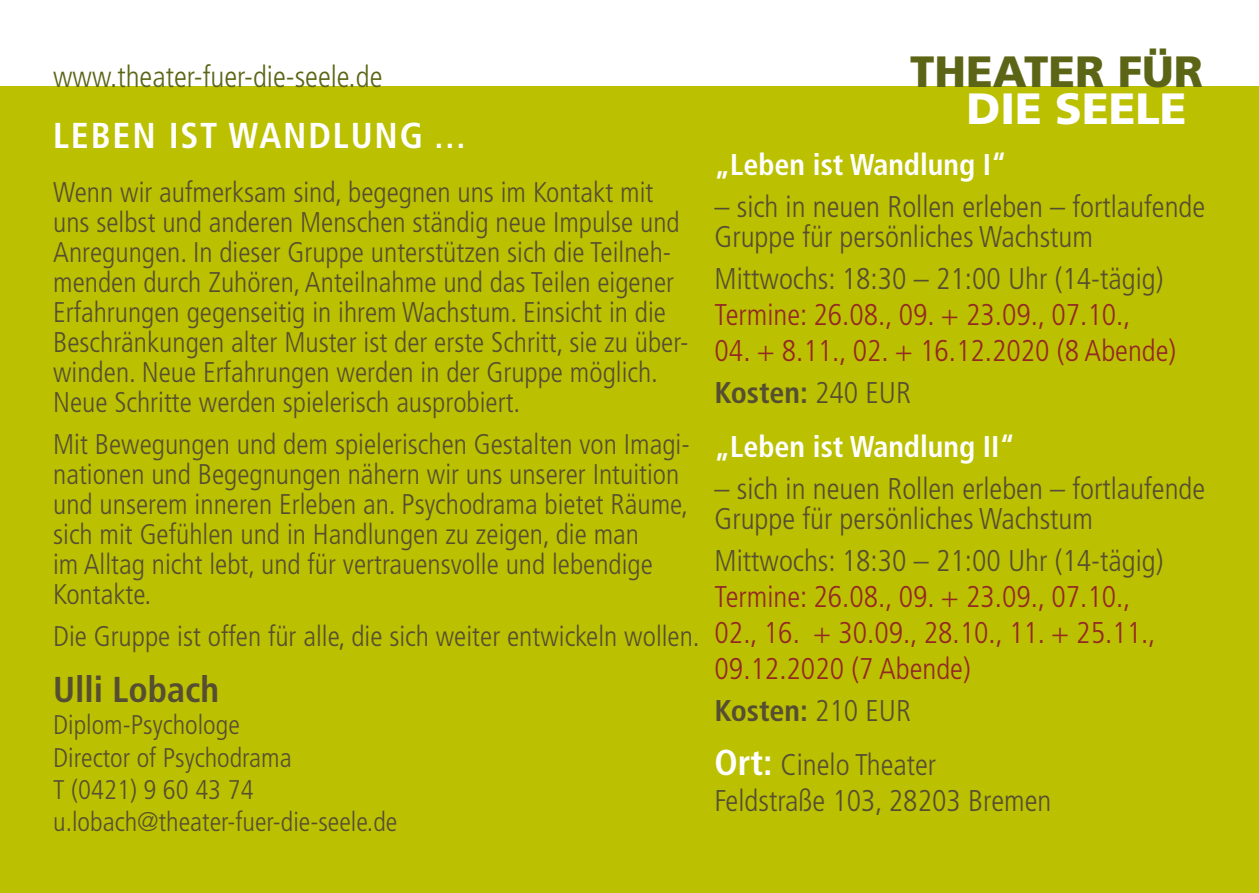
<style>
.page{position:relative;width:1259px;height:893px;background:#fff}
.page>*{position:absolute;margin:0;border:0;box-sizing:border-box;transform-origin:0 0}
.t1{font:900 43.8px "Frutiger LT";color:#5c6515}
.t2{font:900 43.8px "Frutiger LT";color:#fff}
.t3{font:700 condensed 36px "Frutiger LT";letter-spacing:.05em;color:#fff}
.t4{font:700 condensed 36px "Frutiger LT";color:#564e32}
.t5{font:300 condensed 30px/30px "Frutiger LT";color:#564e32}
.t6{font:300 condensed 30px/36px "Frutiger LT";color:#932825}
.t7{font:700 condensed 30px "Frutiger LT";color:#fff}
.t8{font:300 condensed 30px "Frutiger LT";color:#5c6515}
.t9{font:300 condensed 28.5px/30px "Frutiger LT";color:#564e32}
.t10{font:300 condensed 27px/32.4px "Frutiger LT";color:#564e32}
.s1{font-size:33px}
.s2{font-weight:700;color:#564e32}
.s3{color:#564e32}
.s4{font-weight:700}
.s5{font-weight:700;font-size:36px;color:#fff}
</style>
<div class="page">
<div style="left:0;top:87px;width:1259px;height:806px;background:#bbc000"></div>
<p class="t8" style="left:53px;top:59px;width:331px">www.theater-fuer-die-seele.de</p>
<p class="t3" style="left:53px;top:114px;width:415px">LEBEN IST WANDLUNG <span class="s1">…</span></p>
<p class="t9" style="left:53px;top:177px;width:637px">Wenn wir aufmerksam sind, begegnen uns im Kontakt mit uns selbst und anderen Menschen ständig neue Impulse und Anregungen. In dieser Gruppe unterstützen sich die Teilneh&shy;menden durch Zuhören, Anteilnahme und das Teilen eigener Erfahrungen gegenseitig in ihrem Wachstum. Einsicht in die Beschränkungen alter Muster ist der erste Schritt, sie zu über&shy;winden. Neue Erfahrungen werden in der Gruppe möglich.<br>Neue Schritte werden spielerisch ausprobiert.</p>
<p class="t9" style="left:53px;top:429px;width:638px">Mit Bewegungen und dem spielerischen Gestalten von Imagi&shy;nationen und Begegnungen nähern wir uns unserer Intuition und unserem inneren Erleben an. Psychodrama bietet Räume, sich mit Gefühlen und in Handlungen zu zeigen, die man<br>im Alltag nicht lebt, und für vertrauensvolle und lebendige Kontakte.</p>
<p class="t9" style="left:53px;top:621px;width:648px">Die Gruppe ist offen für alle, die sich weiter entwickeln wollen.</p>
<p class="t4" style="left:53px;top:668px;width:168px">Ulli Lobach</p>
<p class="t10" style="left:53px;top:709px;width:346px">Diplom-Psychologe<br>Director of Psychodrama<br>T (0421) 9 60 43 74 u.lobach@theater-fuer-die-seele.de</p>
<h1 class="t1" style="left:910px;top:45px;width:294px">THEATER FÜR</h1>
<h1 class="t2" style="left:966px;top:83px;width:222px">DIE SEELE</h1>
<p class="t7" style="left:714px;top:147px;width:294px">„Leben ist Wandlung I“</p>
<p class="t5" style="left:714px;top:192px;width:492px">– sich in neuen Rollen erleben – fortlaufende<br>Gruppe für persönliches Wachstum</p>
<p class="t5" style="left:714px;top:264px;width:450px">Mittwochs: 18:30 – 21:00 Uhr (14-tägig)</p>
<p class="t6" style="left:714px;top:297px;width:417px">Termine: 26.08., 09. + 23.09., 07.10.,</p>
<p class="t6" style="left:714px;top:330px;width:463px;line-height:42px">04. + 8.11., 02. + 16.12.2020 (8 Abende)<br><span class="s2">Kosten:</span> <span class="s3">240 EUR</span></p>
<p class="t7" style="left:714px;top:429px;width:302px">„Leben ist Wandlung II“</p>
<p class="t5" style="left:714px;top:474px;width:492px">– sich in neuen Rollen erleben – fortlaufende<br>Gruppe für persönliches Wachstum</p>
<p class="t5" style="left:714px;top:546px;width:450px">Mittwochs: 18:30 – 21:00 Uhr (14-tägig)</p>
<p class="t6" style="left:714px;top:579px;width:442px">Termine: 26.08., 09. + 23.09., 07.10.,<br>02., 16. + 30.09., 28.10., 11. + 25.11.,<br>09.12.2020 (7 Abende)</p>
<p class="t5" style="left:714px;top:684px;width:223px;line-height:54px"><span class="s4">Kosten:</span> 210 EUR<br><span class="s5">Ort:</span> Cinelo Theater</p>
<p class="t5" style="left:714px;top:786px;width:338px">Feldstraße 103, 28203 Bremen</p>
</div>
